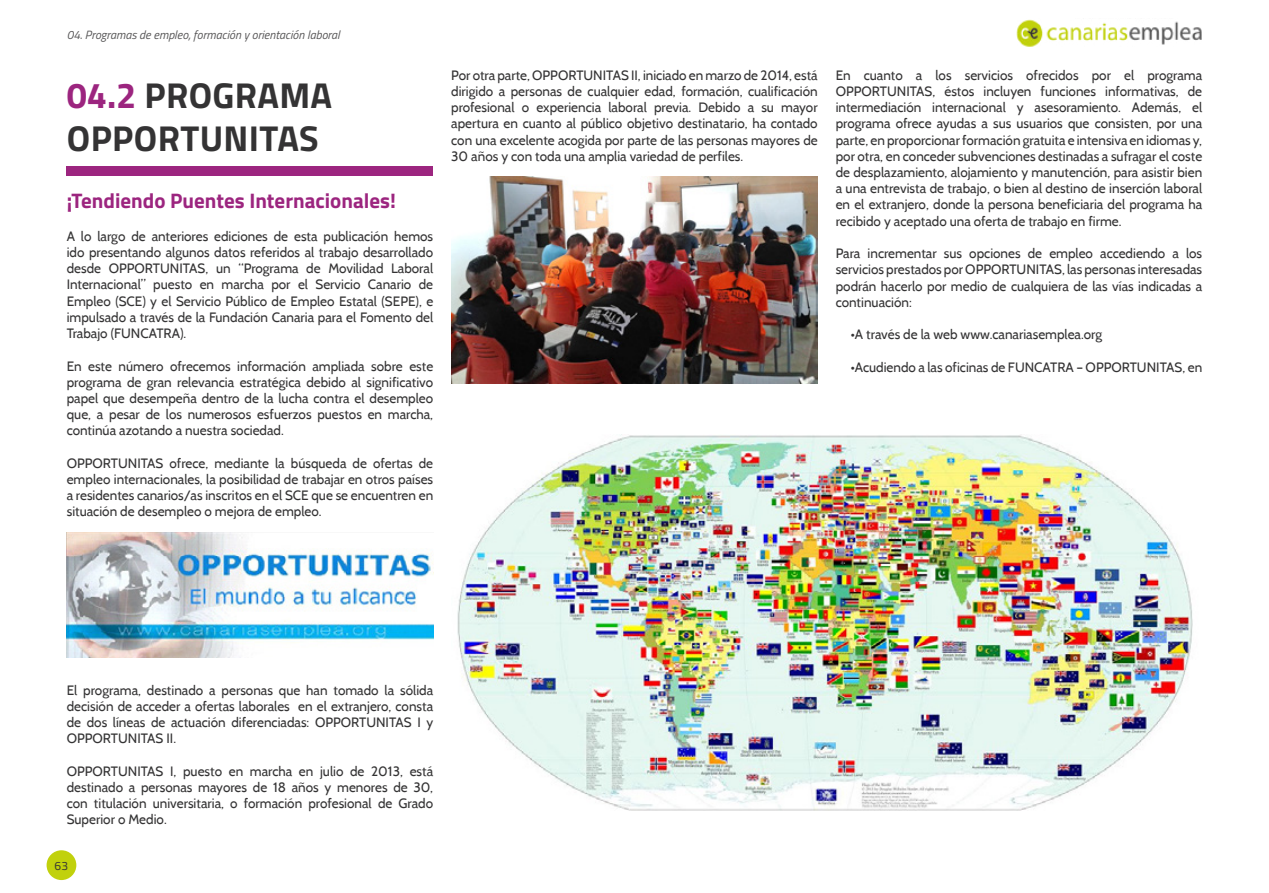
<style>
.page{position:relative;width:1269px;height:893px;background:#fff}
.page>*{position:absolute;margin:0;border:0;box-sizing:border-box;transform-origin:0 0}
.t1{font:700 36px/43.2px "Titillium Web";letter-spacing:.01em;color:#343334}
.t2{font:700 21px "Titillium Web";color:#9c257f}
.t3{font:13.5px/16.2px "Cabin";color:#343334;text-align:justify}
.t4{font:italic 12px "Titillium Web";color:#585758}
.t5{font:12px "Titillium Web";color:#343334}
.s1{color:#9c257f}
</style>
<div class="page">
<div style="left:47px;top:850px;width:29px;height:30px;background:#c1d10c;border-radius:50%"></div>
<img style="left:1016px;top:19px;width:186px;height:28px">
<div style="left:67px;top:167px;width:366px;height:9px;background:#9c257f"></div>
<img style="left:67px;top:532px;width:366px;height:125px">
<img style="left:451px;top:176px;width:367px;height:207px">
<img style="left:457px;top:435px;width:736px;height:375px">
<p class="t4" style="left:67px;top:26px;width:275px">04. Programas de empleo, formación y orientación laboral</p>
<h1 class="t1" style="left:67px;top:71px;width:124px"><span class="s1">04.2</span> Programa<br>Opport</h1>
<h1 class="t1" style="left:200px;top:115px;width:44px">unitas</h1>
<h2 class="t2" style="left:67px;top:185px;width:331px">¡Tendiendo Puentes Internacionales!</h2>
<p class="t3" style="left:67px;top:228px;width:368px">A lo largo de anteriores ediciones de esta publicación hemos ido presentando algunos datos referidos al trabajo desarrollado desde OPPORTUNITAS, un “Programa de Movilidad Laboral Internacional” puesto en marcha por el Servicio Canario de Empleo (SCE) y el Servicio Público de Empleo Estatal (SEPE), e impulsado a través de la Fundación Canaria para el Fomento del Trabajo (FUNCATRA).</p>
<p class="t3" style="left:67px;top:357px;width:368px">En este número ofrecemos información ampliada sobre este programa de gran relevancia estratégica debido al significativo papel que desempeña dentro de la lucha contra el desempleo que, a pesar de los numerosos esfuerzos puestos en marcha, continúa azotando a nuestra sociedad.</p>
<p class="t3" style="left:67px;top:455px;width:368px">OPPORTUNITAS ofrece, mediante la búsqueda de ofertas de empleo internacionales, la posibilidad de trabajar en otros países a residentes canarios/as inscritos en el SCE que se encuentren en situación de desempleo o mejora de empleo.</p>
<p class="t3" style="left:451px;top:67px;width:368px">Por otra parte, OPPORTUNITAS II, iniciado en marzo de 2014, está dirigido a personas de cualquier edad, formación, cualificación profesional o experiencia laboral previa. Debido a su mayor apertura en cuanto al público objetivo destinatario, ha contado con una excelente acogida por parte de las personas mayores de 30 años y con toda una amplia variedad de perfiles.</p>
<p class="t3" style="left:836px;top:67px;width:368px">En cuanto a los servicios ofrecidos por el programa OPPORTUNITAS, éstos incluyen funciones informativas, de intermediación internacional y asesoramiento. Además, el programa ofrece ayudas a sus usuarios que consisten, por una parte, en proporcionar formación gratuita e intensiva en idiomas y, por otra, en conceder subvenciones destinadas a sufragar el coste de desplazamiento, alojamiento y manutención, para asistir bien a una entrevista de trabajo, o bien al destino de inserción laboral en el extranjero, donde la persona beneficiaria del programa ha recibido y aceptado una oferta de trabajo en firme.</p>
<p class="t3" style="left:836px;top:245px;width:368px">Para incrementar sus opciones de empleo accediendo a los servicios prestados por OPPORTUNITAS, las personas interesadas podrán hacerlo por medio de cualquiera de las vías indicadas a continuación:</p>
<p class="t3" style="left:851px;top:326px;width:253px">•A través de la web www.canariasemplea.org</p>
<p class="t3" style="left:851px;top:358px;width:353px">•Acudiendo a las oficinas de FUNCATRA – OPPORTUNITAS, en</p>
<p class="t3" style="left:67px;top:681px;width:368px">El programa, destinado a personas que han tomado la sólida decisión de acceder a ofertas laborales en el extranjero, consta de dos líneas de actuación diferenciadas: OPPORTUNITAS I y OPPORTUNITAS II.</p>
<p class="t3" style="left:67px;top:762px;width:368px">OPPORTUNITAS I, puesto en marcha en julio de 2013, está destinado a personas mayores de 18 años y menores de 30, con titulación universitaria, o formación profesional de Grado Superior o Medio.</p>
<p class="t5" style="left:55px;top:856px;width:15px">63</p>
</div>
